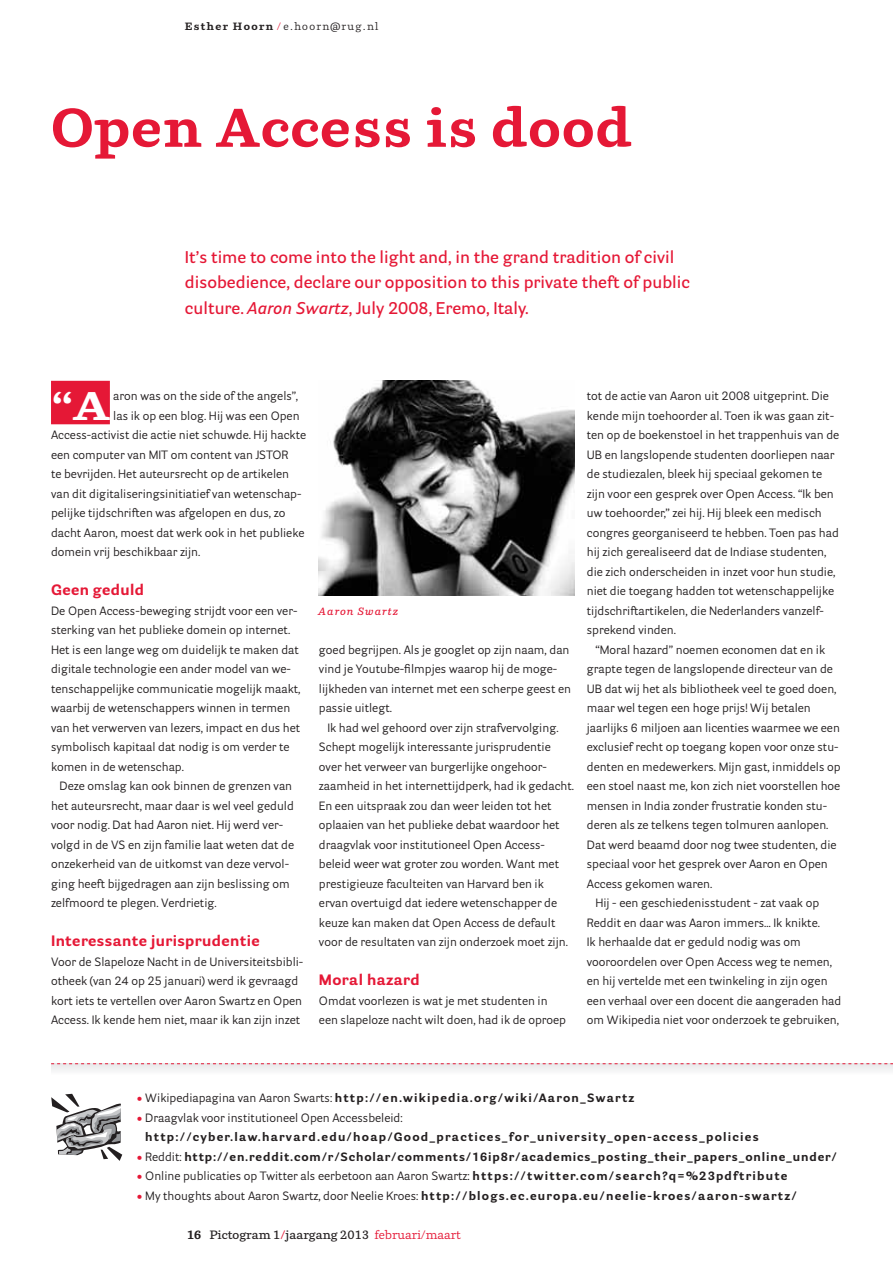
<style>
.page{position:relative;width:893px;height:1263px;background:#fff}
.page>*{position:absolute;margin:0;border:0;box-sizing:border-box;transform-origin:0 0}
.t1{font:700 54px "Parry";letter-spacing:.025em;color:#e51836}
.t2{font:700 39.75px "Parry";color:#fff;scale:1.15 1}
.t3{font:600 16.5px/25.5px "Parry Grotesque";color:#e51836}
.t4{font:700 15px "Parry Grotesque";letter-spacing:.025em;color:#e51836}
.t5{font:12px/19.5px "Parry Grotesque";color:#231f20}
.t6{font:700 12px/19.5px "Parry Grotesque";letter-spacing:.1em;color:#231f20}
.t7{font:700 12px "Parry Grotesque";letter-spacing:.07em;color:#231f20}
.t8{font:600 12px "Parry";color:#231f20}
.t9{font:10.5px "Parry";letter-spacing:.125em;color:#231f20}
.t10{font:italic 600 10.5px "Parry";letter-spacing:.1em;color:#e51836}
.s1{font-weight:700}
.s2{color:#e51836}
.s3{font-style:italic}
.s4{font-weight:400;color:#e51836}
.s5{font-weight:400}
</style>
<div class="page">
<div style="left:51px;top:381px;width:59px;height:43px;background:#e51836"></div>
<div style="left:51px;top:1064px;width:842px;height:13px;background:#f4f5f5"></div>
<svg style="left:51px;top:1063px;width:842px;height:1px"></svg>
<svg style="left:51px;top:1094px;width:71px;height:67px"></svg>
<img style="left:319px;top:381px;width:255px;height:214px">
<p class="t9" style="left:185px;top:20px;width:195px"><span class="s1">Esther Hoorn</span> <span class="s2">/</span> e.hoorn@rug.nl</p>
<h1 class="t1" style="left:51px;top:93px;width:582px">Open Access is dood</h1>
<h3 class="t3" style="left:185px;top:244px;width:506px">It’s time to come into the light and, in the grand tradition of civil disobedience, declare our opposition to this private theft of public culture. <span class="s3">Aaron Swartz</span>, July 2008, Eremo, Italy.</h3>
<h2 class="t2" style="left:51px;top:381px;width:53px">“A</h2>
<p class="t5" style="left:113px;top:386px;width:186px">aron was on the side of the angels”,</p>
<p class="t5" style="left:113px;top:406px;width:188px">las ik op een blog. Hij was een Open</p>
<p class="t5" style="left:51px;top:425px;width:257px">Access-activist die actie niet schuwde. Hij hackte</p>
<p class="t5" style="left:51px;top:445px;width:239px">een computer van MIT om content van JSTOR</p>
<p class="t5" style="left:51px;top:464px;width:240px">te bevrijden. Het auteursrecht op de artikelen</p>
<p class="t5" style="left:51px;top:484px;width:252px">van dit digitaliseringsinitiatief van wetenschap-</p>
<p class="t5" style="left:51px;top:503px;width:236px">pelijke tijdschriften was afgelopen en dus, zo</p>
<p class="t5" style="left:51px;top:523px;width:255px">dacht Aaron, moest dat werk ook in het publieke</p>
<p class="t5" style="left:51px;top:542px;width:151px">domein vrij beschikbaar zijn.</p>
<p class="t4" style="left:51px;top:580px;width:95px">Geen geduld</p>
<p class="t5" style="left:51px;top:601px;width:251px">De Open Access-beweging strijdt voor een ver&shy;sterking van het publieke domein op internet.<br>Het is een lange weg om duidelijk te maken dat digitale technologie een ander model van we&shy;tenschappelijke communicatie mogelijk maakt, waarbij de wetenschappers winnen in termen van het verwerven van lezers, impact en dus het symbolisch kapitaal dat nodig is om verder te komen in de wetenschap.</p>
<p class="t5" style="left:51px;top:776px;width:245px;text-indent:9px">Deze omslag kan ook binnen de grenzen van het auteursrecht, maar daar is wel veel geduld voor nodig. Dat had Aaron niet. Hij werd ver&shy;volgd in de VS en zijn familie laat weten dat de onzekerheid van de uitkomst van deze vervol&shy;ging heeft bijgedragen aan zijn beslissing om zelfmoord te plegen. Verdrietig.</p>
<p class="t4" style="left:51px;top:931px;width:210px">Interessante jurisprudentie</p>
<p class="t5" style="left:51px;top:951px;width:254px">Voor de Slapeloze Nacht in de Universiteitsbibli&shy;otheek (van 24 op 25 januari) werd ik gevraagd kort iets te vertellen over Aaron Swartz en Open Access. Ik kende hem niet, maar ik kan zijn inzet</p>
<p class="t10" style="left:318px;top:605px;width:82px">Aaron Swartz</p>
<p class="t5" style="left:319px;top:640px;width:254px">goed begrijpen. Als je googlet op zijn naam, dan vind je Youtube-filmpjes waarop hij de moge&shy;lijkheden van internet met een scherpe geest en passie uitlegt.</p>
<p class="t5" style="left:319px;top:718px;width:257px;text-indent:9px">Ik had wel gehoord over zijn strafvervolging.<br>Schept mogelijk interessante jurisprudentie over het verweer van burgerlijke ongehoor&shy;zaamheid in het internettijdperk, had ik gedacht.<br>En een uitspraak zou dan weer leiden tot het oplaaien van het publieke debat waardoor het draagvlak voor institutioneel Open Access&shy;beleid weer wat groter zou worden. Want met prestigieuze faculteiten van Harvard ben ik ervan overtuigd dat iedere wetenschapper de keuze kan maken dat Open Access de default voor de resultaten van zijn onderzoek moet zijn.</p>
<p class="t4" style="left:319px;top:970px;width:102px">Moral hazard</p>
<p class="t5" style="left:319px;top:990px;width:249px">Omdat voorlezen is wat je met studenten in een slapeloze nacht wilt doen, had ik de oproep</p>
<p class="t5" style="left:587px;top:386px;width:254px">tot de actie van Aaron uit 2008 uitgeprint. Die kende mijn toehoorder al. Toen ik was gaan zit&shy;ten op de boekenstoel in het trappenhuis van de UB en langslopende studenten doorliepen naar de studiezalen, bleek hij speciaal gekomen te zijn voor een gesprek over Open Access. “Ik ben uw toehoorder,” zei hij. Hij bleek een medisch congres georganiseerd te hebben. Toen pas had hij zich gerealiseerd dat de Indiase studenten, die zich onderscheiden in inzet voor hun studie, niet die toegang hadden tot wetenschappelijke tijdschriftartikelen, die Nederlanders vanzelf&shy;sprekend vinden.</p>
<p class="t5" style="left:595px;top:640px;width:231px">“Moral hazard” noemen economen dat en ik</p>
<p class="t5" style="left:587px;top:659px;width:248px">grapte tegen de langslopende directeur van de</p>
<p class="t5" style="left:587px;top:679px;width:251px">UB dat wij het als bibliotheek veel te goed doen,</p>
<p class="t5" style="left:587px;top:698px;width:226px">maar wel tegen een hoge prijs! Wij betalen</p>
<p class="t5" style="left:587px;top:718px;width:255px">jaarlijks 6 miljoen aan licenties waarmee we een</p>
<p class="t5" style="left:587px;top:737px;width:253px">exclusief recht op toegang kopen voor onze stu-</p>
<p class="t5" style="left:587px;top:757px;width:255px">denten en medewerkers. Mijn gast, inmiddels op</p>
<p class="t5" style="left:587px;top:776px;width:255px">een stoel naast me, kon zich niet voorstellen hoe</p>
<p class="t5" style="left:587px;top:796px;width:242px">mensen in India zonder frustratie konden stu-</p>
<p class="t5" style="left:587px;top:815px;width:243px">deren als ze telkens tegen tolmuren aanlopen.</p>
<p class="t5" style="left:587px;top:835px;width:251px">Dat werd beaamd door nog twee studenten, die</p>
<p class="t5" style="left:587px;top:854px;width:243px">speciaal voor het gesprek over Aaron en Open</p>
<p class="t5" style="left:587px;top:874px;width:127px">Access gekomen waren.</p>
<p class="t5" style="left:595px;top:893px;width:225px">Hij - een geschiedenisstudent - zat vaak op</p>
<p class="t5" style="left:587px;top:913px;width:235px">Reddit en daar was Aaron immers… Ik knikte.</p>
<p class="t5" style="left:587px;top:932px;width:215px">Ik herhaalde dat er geduld nodig was om</p>
<p class="t5" style="left:587px;top:952px;width:247px">vooroordelen over Open Access weg te nemen,</p>
<p class="t5" style="left:587px;top:971px;width:242px">en hij vertelde met een twinkeling in zijn ogen</p>
<p class="t5" style="left:587px;top:991px;width:256px">een verhaal over een docent die aangeraden had</p>
<p class="t5" style="left:587px;top:1010px;width:254px">om Wikipedia niet voor onderzoek te gebruiken,</p>
<p class="t6" style="left:137px;top:1088px;width:499px"><span class="s4">•</span> <span class="s5">Wikipediapagina van Aaron Swarts:</span> http://en.wikipedia.org/wiki/Aaron_Swartz</p>
<p class="t6" style="left:145px;top:1107px;width:615px;text-indent:-9px"><span class="s4">•</span> <span class="s5">Draagvlak voor institutioneel Open Accessbeleid: </span>http://cyber.law.harvard.edu/hoap/Good_practices_for_university_open-access_policies</p>
<p class="t7" style="left:137px;top:1149px;width:702px"><span class="s4">•</span> <span class="s5">Reddit:</span> http://en.reddit.com/r/Scholar/comments/16ip8r/academics_posting_their_papers_online_under/</p>
<p class="t5" style="left:137px;top:1166px;width:652px"><span class="s2">•</span> Online publicaties op Twitter als eerbetoon aan Aaron Swartz: <span class="s1">https://twitter.com/search?q=%23pdftribute</span></p>
<p class="t6" style="left:137px;top:1185px;width:662px"><span class="s4">•</span> <span class="s5">My thoughts about Aaron Swartz, door Neelie Kroes:</span> http://blogs.ec.europa.eu/neelie-kroes/aaron-swartz/</p>
<p class="t8" style="left:187px;top:1227px;width:275px"><span class="s1">16</span> Pictogram 1<span class="s2">/</span>jaargang 2013 <span class="s4">februari/maart</span></p>
</div>
